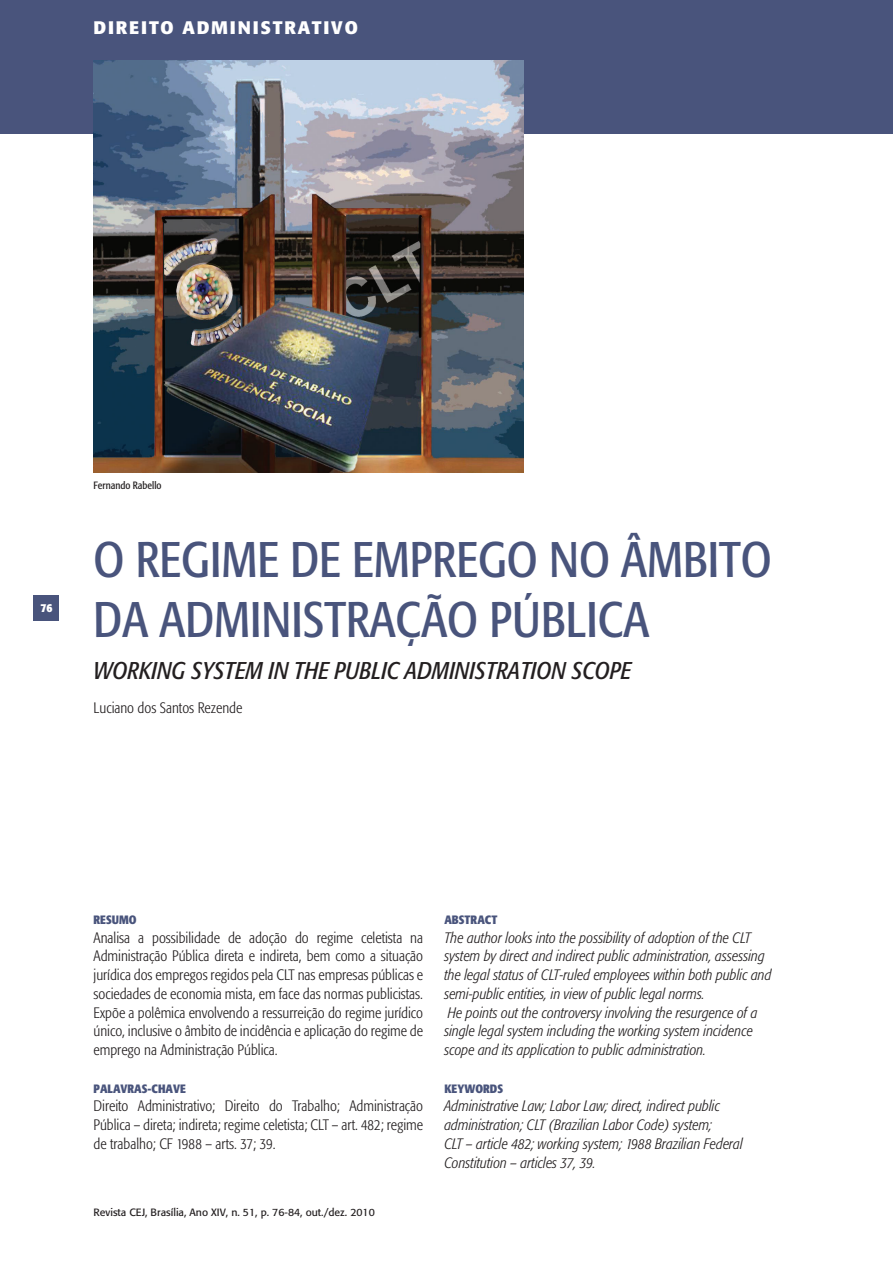
<style>
.page{position:relative;width:893px;height:1263px;background:#fff}
.page>*{position:absolute;margin:0;border:0;box-sizing:border-box;transform-origin:0 0}
.t1{font:condensed 49.5px/59.4px "Formata";color:#49547c}
.t2{font:italic condensed 24px "Formata";color:#231f20}
.t3{font:700 18px "Formata";letter-spacing:.1em;color:#fff}
.t4{font:italic 300 condensed 15px/18.8px "Formata";color:#231f20}
.t5{font:300 condensed 15px/18.8px "Formata";color:#231f20;text-align:justify}
.t6{font:700 condensed 12px "Formata";color:#49547c}
.t7{font:700 condensed 12px "Formata";color:#fff}
.t8{font:10.5px "Formata";color:#231f20}
.t9{font:condensed 10.5px "Formata";color:#231f20}
.s1{font-style:normal}
</style>
<div class="page">
<div style="left:34px;top:595px;width:25px;height:26px;background:#49547c"></div>
<div style="left:0;top:0;width:893px;height:134px;background:#49547c"></div>
<img style="left:94px;top:61px;width:429px;height:412px">
<p class="t3" style="left:94px;top:17px;width:266px">DIREITO ADMINISTRATIVO</p>
<p class="t7" style="left:40px;top:601px;width:13px">76</p>
<p class="t9" style="left:94px;top:479px;width:69px">Fernando Rabello</p>
<h1 class="t1" style="left:94px;top:530px;width:680px">O REGIME DE EMPREGO NO ÂMBITO<br>DA ADMINISTRAÇÃO PÚBLICA</h1>
<h2 class="t2" style="left:94px;top:657px;width:539px">WORKING SYSTEM IN THE PUBLIC ADMINISTRATION SCOPE</h2>
<p class="t5" style="left:94px;top:698px;width:150px">Luciano dos Santos Rezende</p>
<p class="t6" style="left:94px;top:912px;width:44px">RESUMO</p>
<p class="t5" style="left:94px;top:928px;width:331px">Analisa a possibilidade de adoção do regime celetista na Administração Pública direta e indireta, bem como a situação jurídica dos empregos regidos pela CLT nas empresas públicas e sociedades de economia mista, em face das normas publicistas.<br>Expõe a polêmica envolvendo a ressurreição do regime jurídico único, inclusive o âmbito de incidência e aplicação do regime de emprego na Administração Pública.</p>
<p class="t6" style="left:94px;top:1081px;width:94px">PALAVRAS-CHAVE</p>
<p class="t5" style="left:94px;top:1097px;width:331px">Direito Administrativo; Direito do Trabalho; Administração Pública – direta; indireta; regime celetista; CLT – art. 482; regime de trabalho; CF 1988 – arts. 37; 39.</p>
<p class="t8" style="left:94px;top:1206px;width:283px">Revista CEJ, Brasília, Ano XIV, n. 51, p. 76-84, out./dez. 2010</p>
<p class="t6" style="left:444px;top:912px;width:54px">ABSTRACT</p>
<p class="t4" style="left:444px;top:928px;width:329px">The author looks into the possibility of adoption of the CLT system by direct and indirect public administration, assessing the legal status of CLT<span class="s1">-</span>ruled employees within both public and semi-public entities, in view of public legal norms.<br>He points out the controversy involving the resurgence of a single legal system including the working system incidence scope and its application to public administration.</p>
<p class="t6" style="left:444px;top:1081px;width:60px">KEYWORDS</p>
<p class="t4" style="left:444px;top:1097px;width:300px">Administrative Law; Labor Law; direct, indirect public administration; CLT (Brazilian Labor Code) system;<br>CLT – article 482; working system; 1988 Brazilian Federal Constitution – articles 37, 39.</p>
</div>
